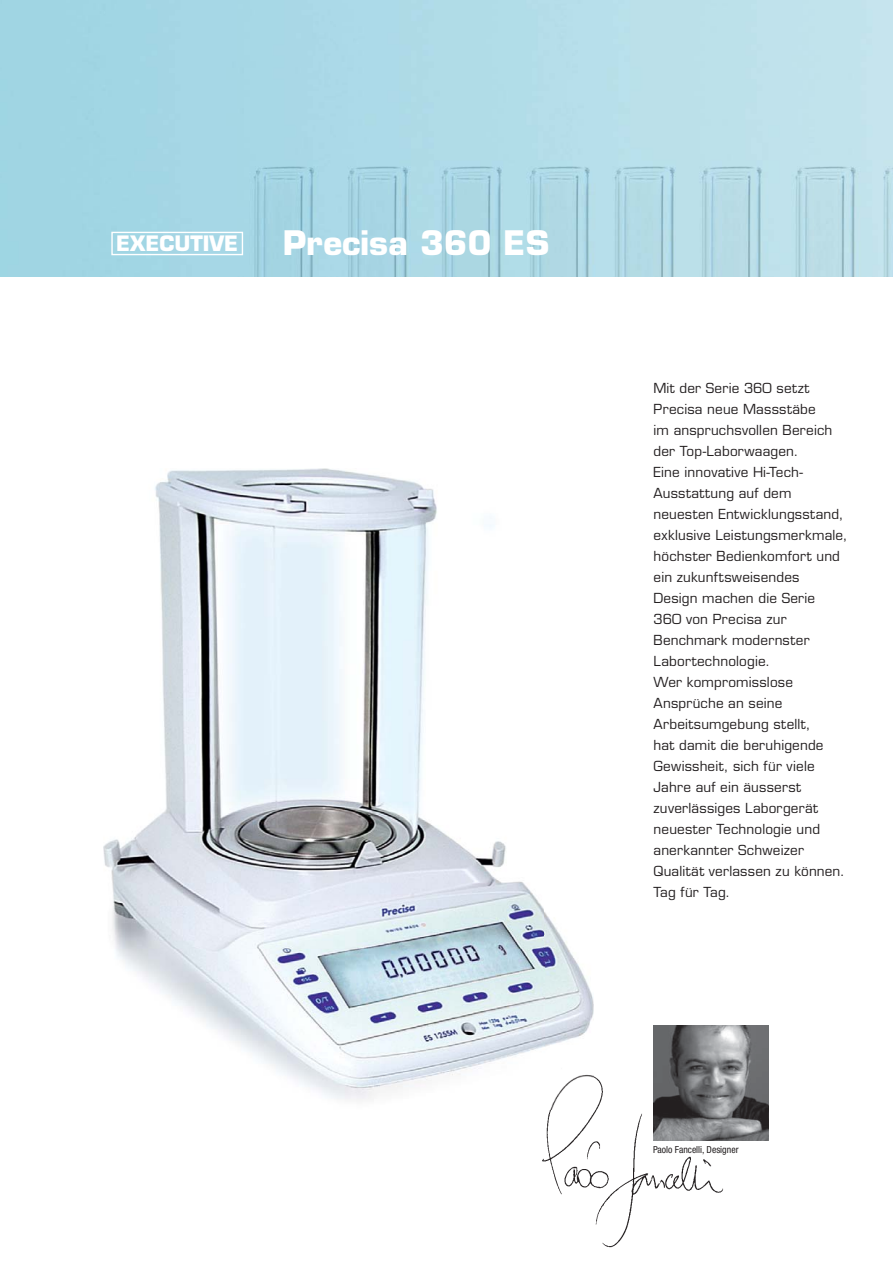
<style>
.page{position:relative;width:893px;height:1263px;background:#fff}
.page>*{position:absolute;margin:0;border:0;box-sizing:border-box;transform-origin:0 0}
.t1{font:700 33px "Eurostile LT";color:#fff}
.t2{font:700 20.7px "Eurostile LT";color:#fff}
.t3{font:13.5px/21px "Eurostile LT";letter-spacing:.015em;color:#231f20}
.t4{font:condensed 9.75px "Helvetica Neue LT";color:#231f20}
</style>
<div class="page">
<img style="left:0;top:0;width:893px;height:277px">
<img style="left:653px;top:1026px;width:115px;height:115px">
<div style="left:111px;top:232px;width:132px;height:23px;border:1px solid #fff"></div>
<img style="left:542px;top:1067px;width:194px;height:181px">
<img style="left:104px;top:468px;width:440px;height:632px">
<img style="left:544px;top:912px;width:49px;height:135px">
<img style="left:533px;top:1067px;width:61px;height:42px">
<h2 class="t2" style="left:116px;top:235px;width:124px">EXECUTIVE</h2>
<h1 class="t1" style="left:283px;top:230px;width:268px">Precisa 360 ES</h1>
<p class="t3" style="left:653px;top:379px;width:195px">Mit der Serie 360 setzt<br>Precisa neue Massstäbe<br>im anspruchsvollen Bereich der Top-Laborwaagen.<br>Eine innovative Hi-Tech-<br>Ausstattung auf dem neuesten Entwicklungsstand, exklusive Leistungsmerkmale, höchster Bedienkomfort und ein zukunftsweisendes<br>Design machen die Serie<br>360 von Precisa zur<br>Benchmark modernster<br>Labortechnologie.<br>Wer kompromisslose<br>Ansprüche an seine<br>Arbeitsumgebung stellt,<br>hat damit die beruhigende<br>Gewissheit, sich für viele<br>Jahre auf ein äusserst zuverlässiges Laborgerät neuester Technologie und anerkannter Schweizer<br>Qualität verlassen zu können.<br>Tag für Tag.</p>
<p class="t4" style="left:653px;top:1146px;width:87px">Paolo Fancelli, Designer</p>
</div>
